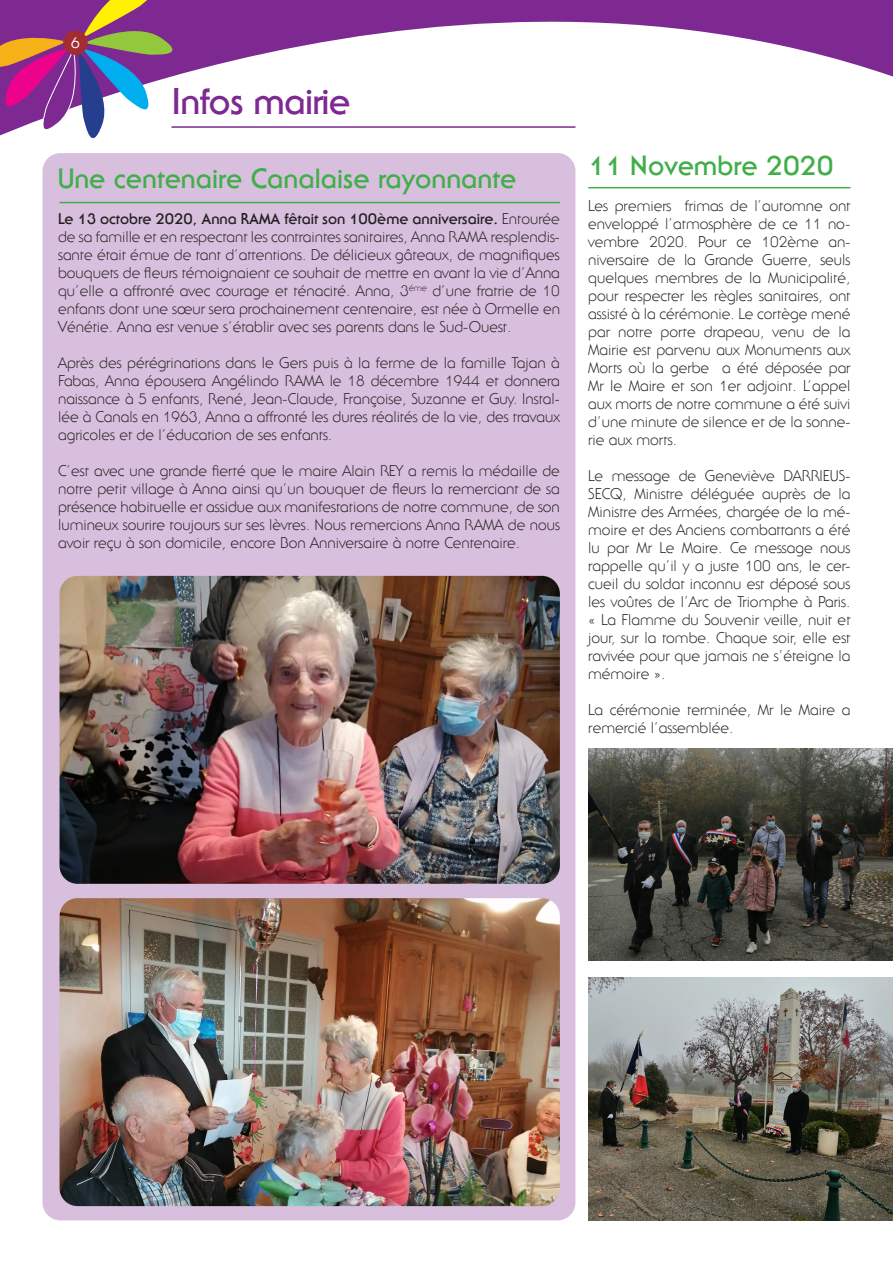
<style>
.page{position:relative;width:893px;height:1263px;background:#fff}
.page>*{position:absolute;margin:0;border:0;box-sizing:border-box;transform-origin:0 0}
.t1{font:700 36px "Serif Gothic IT Cby BT";letter-spacing:-.02em;color:#7d2991}
.t2{font:700 27px "Serif Gothic IT Cby BT";color:#40ae49}
.t3{font:300 15px/18px "Serif Gothic IT Cby BT";color:#231f20;text-align:justify}
.t4{font:15px "Serif Gothic IT Cby BT";color:#fff}
.s1{font-weight:700}
</style>
<div class="page">
<svg style="left:43px;top:0;width:839px;height:167px"></svg>
<svg style="left:0;top:0;width:188px;height:155px"></svg>
<hr style="left:594px;top:152px;width:256px;height:1px;background:#fff">
<svg style="left:882px;top:0;width:11px;height:77px"></svg>
<div style="left:43px;top:153px;width:532px;height:1067px;background:#d8bfde;border-radius:18px"></div>
<hr style="left:60px;top:202px;width:500px;height:1px;background:#40ae49">
<hr style="left:588px;top:187px;width:262px;height:1px;background:#40ae49">
<img style="left:60px;top:576px;width:500px;height:308px">
<img style="left:60px;top:898px;width:500px;height:308px">
<hr style="left:171px;top:126px;width:404px;height:2px;background:#7d2991">
<img style="left:588px;top:748px;width:305px;height:212px">
<img style="left:588px;top:977px;width:305px;height:243px">
<p class="t4" style="left:71px;top:34px;width:11px">6</p>
<p class="t1" style="left:171px;top:79px;width:181px">Infos mairie</p>
<p class="t2" style="left:58px;top:161px;width:460px">Une centenaire Canalaise rayonnante</p>
<p class="t3" style="left:58px;top:209px;width:503px"><span class="s1">Le 13 octobre 2020, Anna RAMA fêtait son 100ème anniversaire.</span> Entourée de sa famille et en respectant les contraintes sanitaires, Anna RAMA resplendis&shy;sante était émue de tant d’attentions. De délicieux gâteaux, de magnifiques bouquets de fleurs témoignaient ce souhait de mettre en avant la vie d’Anna qu’elle a affronté avec courage et ténacité. Anna, 3<sup>éme</sup> d’une fratrie de 10 enfants dont une sœur sera prochainement centenaire, est née à Ormelle en Vénétie. Anna est venue s’établir avec ses parents dans le Sud-Ouest.</p>
<p class="t3" style="left:58px;top:353px;width:503px">Après des pérégrinations dans le Gers puis à la ferme de la famille Tajan à Fabas, Anna épousera Angélindo RAMA le 18 décembre 1944 et donnera naissance à 5 enfants, René, Jean-Claude, Françoise, Suzanne et Guy. Instal&shy;lée à Canals en 1963, Anna a affronté les dures réalités de la vie, des travaux agricoles et de l’éducation de ses enfants.</p>
<p class="t3" style="left:58px;top:461px;width:503px">C’est avec une grande fierté que le maire Alain REY a remis la médaille de notre petit village à Anna ainsi qu’un bouquet de fleurs la remerciant de sa présence habituelle et assidue aux manifestations de notre commune, de son lumineux sourire toujours sur ses lèvres. Nous remercions Anna RAMA de nous avoir reçu à son domicile, encore Bon Anniversaire à notre Centenaire.</p>
<p class="t2" style="left:588px;top:149px;width:247px">11 Novembre 2020</p>
<p class="t3" style="left:588px;top:196px;width:264px">Les premiers frimas de l’automne ont enveloppé l’atmosphère de ce 11 no&shy;vembre 2020. Pour ce 102ème an&shy;niversaire de la Grande Guerre, seuls quelques membres de la Municipalité, pour respecter les règles sanitaires, ont assisté à la cérémonie. Le cortège mené par notre porte drapeau, venu de la Mairie est parvenu aux Monuments aux Morts où la gerbe a été déposée par Mr le Maire et son 1er adjoint. L’appel aux morts de notre commune a été suivi d’une minute de silence et de la sonne&shy;rie aux morts.</p>
<p class="t3" style="left:588px;top:466px;width:264px">Le message de Geneviève DARRIEUS-SECQ, Ministre déléguée auprès de la Ministre des Armées, chargée de la mé&shy;moire et des Anciens combattants a été lu par Mr Le Maire. Ce message nous rappelle qu’il y a juste 100 ans, le cer&shy;cueil du soldat inconnu est déposé sous les voûtes de l’Arc de Triomphe à Paris. « La Flamme du Souvenir veille, nuit et jour, sur la tombe. Chaque soir, elle est ravivée pour que jamais ne s’éteigne la mémoire ».</p>
<p class="t3" style="left:588px;top:700px;width:264px">La cérémonie terminée, Mr le Maire a remercié l’assemblée.</p>
</div>
